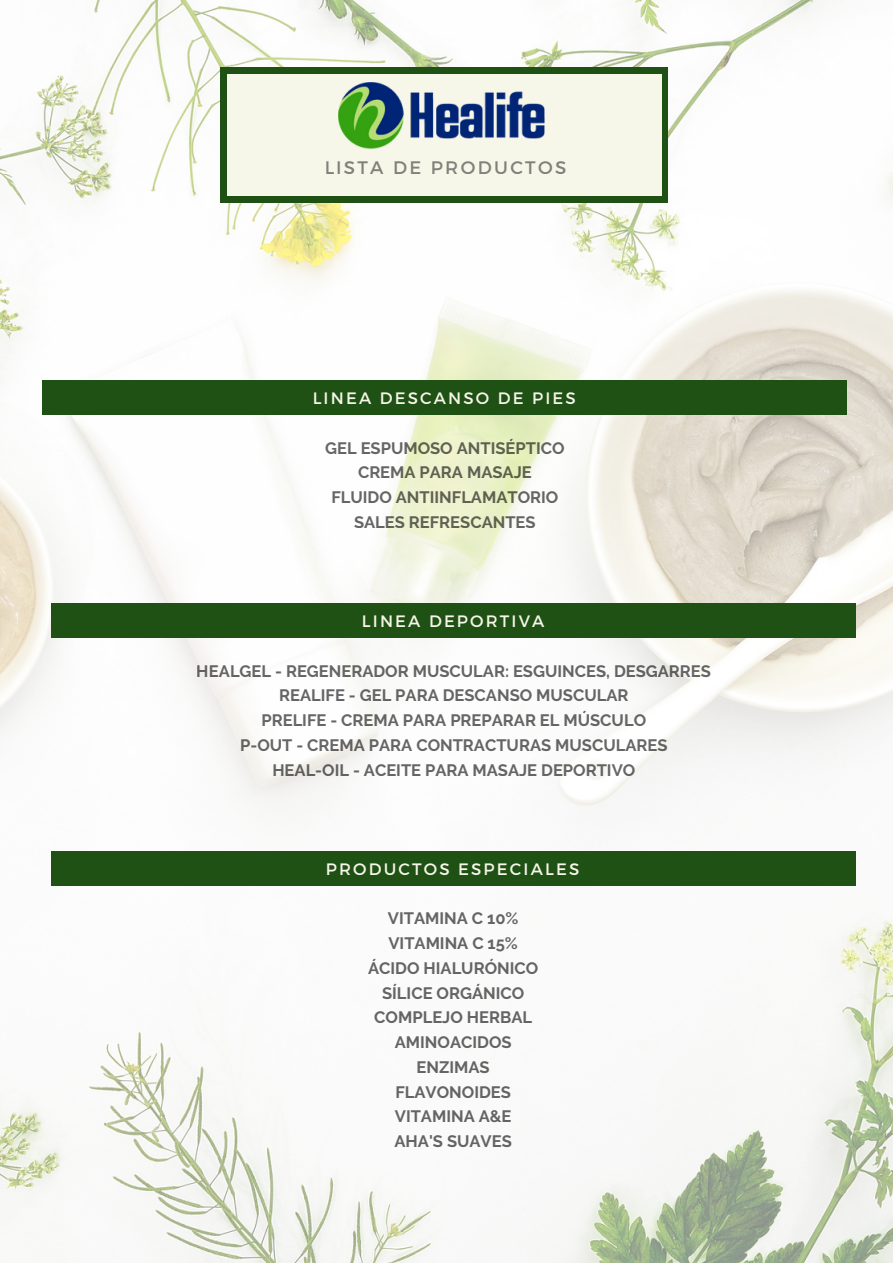
<style>
.page{position:relative;width:893px;height:1264px;background:#fff}
.page>*{position:absolute;margin:0;border:0;box-sizing:border-box;transform-origin:0 0}
.t1{font:18.15px "Montserrat";letter-spacing:.13em;color:#272727}
.t2{font:700 16.5px/24.8px "Raleway";color:#000;text-align:center}
.t3{font:16.5px "Montserrat";letter-spacing:.13em;color:#f6f6e9}
</style>
<div class="page">
<img style="left:0;top:0;width:892px;height:1262px">
<div style="left:43px;top:380px;width:803px;height:35px;background:#1f5014"></div>
<div style="left:220px;top:68px;width:447px;height:134px;background:#1f5014"></div>
<div style="left:227px;top:75px;width:434px;height:120px;background:#f6f6e9"></div>
<img style="left:339px;top:83px;width:206px;height:66px">
<div style="left:52px;top:603px;width:803px;height:34px;background:#1f5014"></div>
<div style="left:51px;top:850px;width:804px;height:35px;background:#1f5014"></div>
<p class="t1" style="left:324px;top:155px;width:244px">LISTA DE PRODUCTOS</p>
<p class="t3" style="left:312px;top:387px;width:264px">LINEA DESCANSO DE PIES</p>
<p class="t2" style="left:325px;top:435px;width:241px">GEL ESPUMOSO ANTISÉPTICO<br>CREMA PARA MASAJE<br>FLUIDO ANTIINFLAMATORIO<br>SALES REFRESCANTES</p>
<p class="t3" style="left:362px;top:610px;width:184px">LINEA DEPORTIVA</p>
<p class="t2" style="left:197px;top:658px;width:516px">HEALGEL - REGENERADOR MUSCULAR: ESGUINCES, DESGARRES REALIFE - GEL PARA DESCANSO MUSCULAR<br>PRELIFE - CREMA PARA PREPARAR EL MÚSCULO<br>P-OUT - CREMA PARA CONTRACTURAS MUSCULARES<br>HEAL-OIL - ACEITE PARA MASAJE DEPORTIVO</p>
<p class="t3" style="left:326px;top:858px;width:255px">PRODUCTOS ESPECIALES</p>
<p class="t2" style="left:368px;top:906px;width:172px">VITAMINA C 10%<br>VITAMINA C 15%<br>ÁCIDO HIALURÓNICO<br>SÍLICE ORGÁNICO<br>COMPLEJO HERBAL<br>AMINOACIDOS<br>ENZIMAS<br>FLAVONOIDES<br>VITAMINA A&amp;E<br>AHA'S SUAVES</p>
</div>
